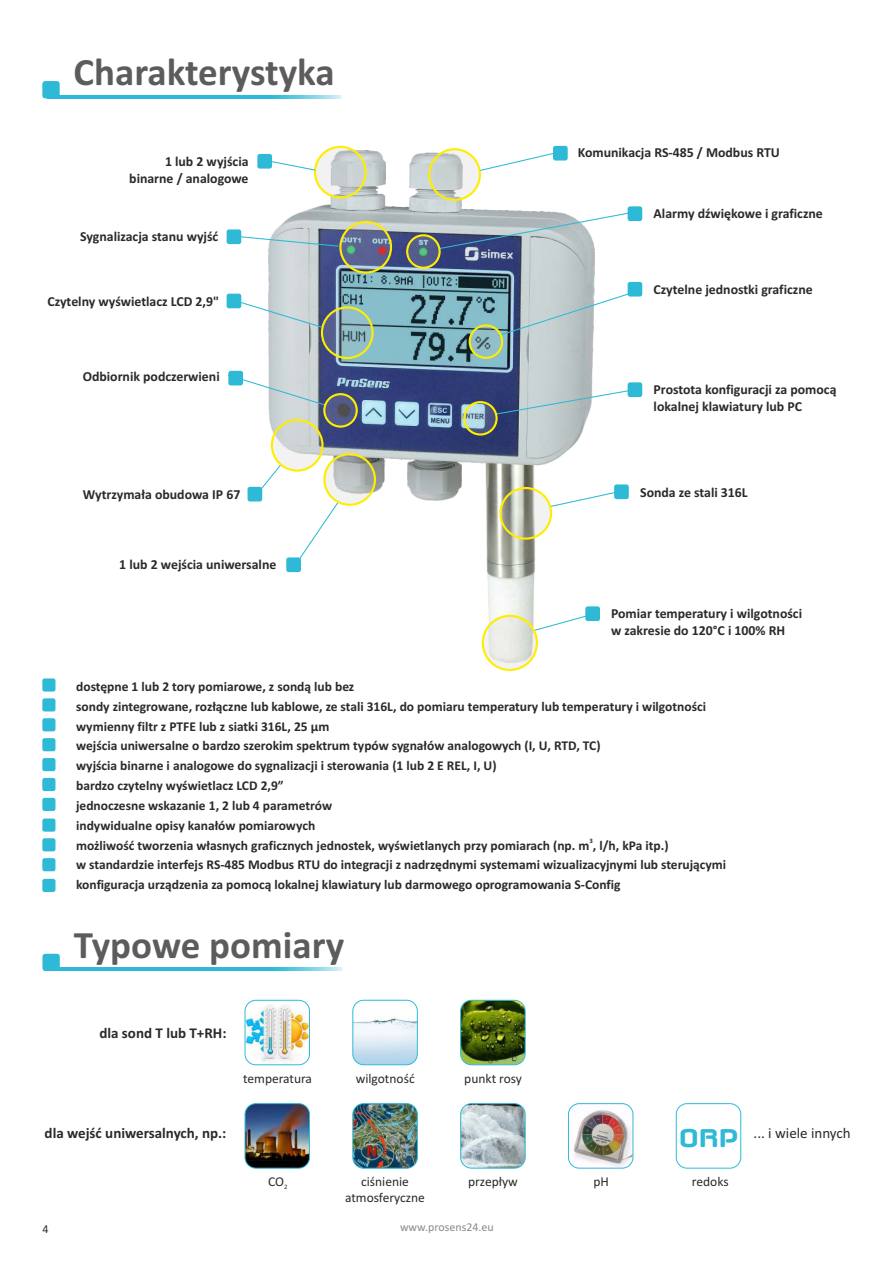
<style>
.page{position:relative;width:893px;height:1263px;background:#fff}
.page>*{position:absolute;margin:0;border:0;box-sizing:border-box;transform-origin:0 0}
.t1{font:700 39px "Calibri";color:#5c5c5c}
.t2{font:700 26.55px "Axaxax Rg";color:#2ebad6}
.t3{font:700 15px "Calibri";color:#2b2929}
.t4{font:15px "Calibri";color:#2b2929}
.t5{font:700 13.8px/16.8px "Calibri";color:#2b2929}
.t6{font:700 13.5px/19.8px "Calibri";color:#2b2929}
.t7{font:13.5px/16.5px "Calibri";color:#2b2929;text-align:center}
.t8{font:12px "Calibri";color:#8a8a8a}
.t9{font:12px "Calibri";color:#2b2929}
.t10{font:700 6.75px "Calibri";color:#2b2929}
</style>
<div class="page">
<hr style="left:48px;top:95px;width:294px;height:3px;background:#2ebad6">
<div style="left:42px;top:81px;width:18px;height:17px;background:#2ebad6;border-radius:3px"></div>
<svg style="left:59px;top:967px;width:283px;height:4px"></svg>
<div style="left:42px;top:954px;width:18px;height:17px;background:#2ebad6;border-radius:3px"></div>
<img style="left:245px;top:1004px;width:65px;height:61px">
<div style="left:245px;top:1000px;width:65px;height:65px;border:1px solid #2ebad6;border-radius:11px"></div>
<img style="left:353px;top:1000px;width:64px;height:65px;border-radius:11px">
<div style="left:352px;top:1000px;width:66px;height:65px;border:1px solid #2ebad6;border-radius:11px"></div>
<img style="left:461px;top:1000px;width:64px;height:65px;border-radius:11px">
<div style="left:460px;top:1000px;width:66px;height:65px;border:1px solid #2ebad6;border-radius:11px"></div>
<img style="left:353px;top:1104px;width:64px;height:64px;border-radius:11px">
<div style="left:352px;top:1103px;width:66px;height:65px;border:1px solid #2ebad6;border-radius:11px"></div>
<img style="left:461px;top:1104px;width:64px;height:64px;border-radius:11px">
<div style="left:460px;top:1103px;width:66px;height:65px;border:1px solid #2ebad6;border-radius:11px"></div>
<img style="left:245px;top:1104px;width:65px;height:64px;border-radius:11px">
<div style="left:245px;top:1103px;width:65px;height:65px;border:1px solid #2ebad6;border-radius:11px"></div>
<img style="left:568px;top:1104px;width:65px;height:64px;border-radius:11px">
<div style="left:568px;top:1103px;width:65px;height:65px;border:1px solid #2ebad6;border-radius:11px"></div>
<div style="left:676px;top:1103px;width:65px;height:65px;border:1px solid #2ebad6;border-radius:11px"></div>
<img style="left:269px;top:150px;width:325px;height:501px">
<svg style="left:238px;top:235px;width:102px;height:12px"></svg>
<div style="left:227px;top:229px;width:14px;height:15px;background:#2ebad6;border-radius:2px"></div>
<div style="left:628px;top:382px;width:14px;height:15px;background:#2ebad6;border-radius:2px"></div>
<svg style="left:483px;top:616px;width:54px;height:54px"></svg>
<img style="left:483px;top:616px;width:54px;height:46px">
<div style="left:482px;top:615px;width:56px;height:56px;border:2px solid #ffed00;border-radius:50%"></div>
<div style="left:228px;top:371px;width:15px;height:14px;background:#2ebad6;border-radius:2px"></div>
<svg style="left:438px;top:212px;width:191px;height:38px"></svg>
<div style="left:628px;top:206px;width:14px;height:15px;background:#2ebad6;border-radius:2px"></div>
<img style="left:340px;top:222px;width:51px;height:51px;border-radius:50%">
<div style="left:339px;top:221px;width:53px;height:53px;border:2px solid #ffed00;border-radius:50%"></div>
<div style="left:628px;top:282px;width:14px;height:15px;background:#2ebad6;border-radius:2px"></div>
<div style="left:614px;top:484px;width:15px;height:15px;background:#2ebad6;border-radius:2px"></div>
<div style="left:585px;top:606px;width:15px;height:15px;background:#2ebad6;border-radius:2px"></div>
<svg style="left:534px;top:614px;width:57px;height:17px"></svg>
<img style="left:315px;top:150px;width:51px;height:47px">
<div style="left:314px;top:146px;width:53px;height:52px;border:2px solid #ffed00;border-radius:50%"></div>
<div style="left:257px;top:154px;width:15px;height:15px;background:#2ebad6;border-radius:2px"></div>
<svg style="left:270px;top:160px;width:46px;height:11px"></svg>
<div style="left:248px;top:487px;width:14px;height:14px;background:#2ebad6;border-radius:2px"></div>
<img style="left:464px;top:402px;width:33px;height:32px;border-radius:50%">
<svg style="left:495px;top:389px;width:135px;height:26px"></svg>
<div style="left:463px;top:401px;width:35px;height:35px;border:2px solid #ffed00;border-radius:50%"></div>
<div style="left:227px;top:294px;width:14px;height:14px;background:#2ebad6;border-radius:2px"></div>
<img style="left:470px;top:325px;width:32px;height:33px;border-radius:50%">
<svg style="left:497px;top:289px;width:145px;height:48px"></svg>
<div style="left:469px;top:324px;width:34px;height:35px;border:2px solid #ffed00;border-radius:50%"></div>
<div style="left:286px;top:557px;width:15px;height:15px;background:#2ebad6;border-radius:2px"></div>
<img style="left:429px;top:150px;width:51px;height:50px;border-radius:50%">
<div style="left:428px;top:148px;width:53px;height:53px;border:2px solid #ffed00;border-radius:50%"></div>
<div style="left:553px;top:146px;width:15px;height:15px;background:#2ebad6;border-radius:2px"></div>
<svg style="left:479px;top:152px;width:78px;height:20px"></svg>
<img style="left:322px;top:307px;width:51px;height:51px;border-radius:50%">
<svg style="left:238px;top:300px;width:85px;height:28px"></svg>
<div style="left:321px;top:306px;width:53px;height:53px;border:2px solid #ffed00;border-radius:50%"></div>
<img style="left:324px;top:454px;width:51px;height:51px;border-radius:50%">
<svg style="left:298px;top:501px;width:41px;height:60px"></svg>
<div style="left:323px;top:453px;width:53px;height:53px;border:2px solid #ffed00;border-radius:50%"></div>
<img style="left:272px;top:420px;width:50px;height:51px;border-radius:50%">
<svg style="left:257px;top:463px;width:26px;height:31px"></svg>
<svg style="left:323px;top:453px;width:1px;height:18px"></svg>
<div style="left:271px;top:419px;width:53px;height:53px;border:2px solid #ffed00;border-radius:50%"></div>
<img style="left:500px;top:488px;width:51px;height:51px;border-radius:50%">
<svg style="left:548px;top:490px;width:74px;height:18px"></svg>
<div style="left:499px;top:487px;width:53px;height:53px;border:2px solid #ffed00;border-radius:50%"></div>
<img style="left:324px;top:394px;width:33px;height:33px;border-radius:50%">
<svg style="left:227px;top:374px;width:99px;height:32px"></svg>
<div style="left:323px;top:393px;width:35px;height:35px;border:2px solid #ffed00;border-radius:50%"></div>
<img style="left:407px;top:235px;width:33px;height:33px;border-radius:50%">
<div style="left:406px;top:234px;width:35px;height:35px;border:2px solid #ffed00;border-radius:50%"></div>
<div style="left:42px;top:678px;width:13px;height:14px;background:#2ebad6;border-radius:2px"></div>
<div style="left:42px;top:718px;width:13px;height:13px;background:#2ebad6;border-radius:2px"></div>
<div style="left:42px;top:738px;width:13px;height:13px;background:#2ebad6;border-radius:2px"></div>
<div style="left:42px;top:698px;width:13px;height:13px;background:#2ebad6;border-radius:2px"></div>
<div style="left:42px;top:758px;width:13px;height:13px;background:#2ebad6;border-radius:2px"></div>
<div style="left:42px;top:778px;width:13px;height:13px;background:#2ebad6;border-radius:2px"></div>
<div style="left:42px;top:798px;width:13px;height:13px;background:#2ebad6;border-radius:2px"></div>
<div style="left:42px;top:818px;width:13px;height:14px;background:#2ebad6;border-radius:2px"></div>
<div style="left:42px;top:838px;width:13px;height:13px;background:#2ebad6;border-radius:2px"></div>
<div style="left:42px;top:858px;width:13px;height:13px;background:#2ebad6;border-radius:2px"></div>
<div style="left:42px;top:879px;width:13px;height:13px;background:#2ebad6;border-radius:2px"></div>
<h1 class="t1" style="left:74px;top:56px;width:263px">Charakterystyka</h1>
<p class="t5" style="left:129px;top:154px;width:121px;text-align:right">1 lub 2 wyjścia binarne / analogowe</p>
<p class="t5" style="left:80px;top:230px;width:140px">Sygnalizacja stanu wyjść</p>
<p class="t5" style="left:47px;top:294px;width:173px">Czytelny wyświetlacz LCD 2,9"</p>
<p class="t5" style="left:83px;top:369px;width:139px">Odbiornik podczerwieni</p>
<p class="t5" style="left:83px;top:487px;width:159px">Wytrzymała obudowa IP 67</p>
<p class="t5" style="left:119px;top:557px;width:159px">1 lub 2 wejścia uniwersalne</p>
<p class="t5" style="left:578px;top:145px;width:204px">Komunikacja RS-485 / Modbus RTU</p>
<p class="t5" style="left:654px;top:207px;width:171px">Alarmy dźwiękowe i graficzne</p>
<p class="t5" style="left:654px;top:282px;width:161px">Czytelne jednostki graficzne</p>
<p class="t5" style="left:654px;top:382px;width:184px">Prostota konfiguracji za pomocą lokalnej klawiatury lub PC</p>
<p class="t5" style="left:640px;top:485px;width:109px">Sonda ze stali 316L</p>
<p class="t5" style="left:611px;top:606px;width:193px">Pomiar temperatury i wilgotności w zakresie do 120°C i 100% RH</p>
<p class="t6" style="left:76px;top:678px;width:631px">dostępne 1 lub 2 tory pomiarowe, z sondą lub bez<br>sondy zintegrowane, rozłączne lub kablowe, ze stali 316L, do pomiaru temperatury lub temperatury i wilgotności wymienny filtr z PTFE lub z siatki 316L, 25 µm<br>wejścia uniwersalne o bardzo szerokim spektrum typów sygnałów analogowych (I, U, RTD, TC)<br>wyjścia binarne i analogowe do sygnalizacji i sterowania (1 lub 2 E REL, I, U)<br>bardzo czytelny wyświetlacz LCD 2,9”<br>jednoczesne wskazanie 1, 2 lub 4 parametrów<br>indywidualne opisy kanałów pomiarowych</p>
<p class="t10" style="left:589px;top:838px;width:5px">3</p>
<p class="t6" style="left:76px;top:836px;width:652px">możliwość tworzenia własnych graficznych jednostek, wyświetlanych przy pomiarach (np. m , l/h, kPa itp.)<br>w standardzie interfejs RS-485 Modbus RTU do integracji z nadrzędnymi systemami wizualizacyjnymi lub sterującymi konfiguracja urządzenia za pomocą lokalnej klawiatury lub darmowego oprogramowania S-Config</p>
<h1 class="t1" style="left:74px;top:928px;width:272px">Typowe pomiary</h1>
<p class="t3" style="left:99px;top:1026px;width:129px">dla sond T lub T+RH:</p>
<p class="t7" style="left:243px;top:1071px;width:70px">temperatura</p>
<p class="t7" style="left:356px;top:1071px;width:60px">wilgotność</p>
<p class="t7" style="left:464px;top:1071px;width:59px">punkt rosy</p>
<p class="t3" style="left:45px;top:1127px;width:183px">dla wejść uniwersalnych, np.:</p>
<p class="t4" style="left:753px;top:1127px;width:99px">... i wiele innych</p>
<p class="t7" style="left:268px;top:1174px;width:21px">CO<sub>2</sub></p>
<p class="t7" style="left:468px;top:1174px;width:51px">przepływ</p>
<p class="t7" style="left:593px;top:1174px;width:17px">pH</p>
<p class="t7" style="left:692px;top:1174px;width:38px">redoks</p>
<h2 class="t2" style="left:679px;top:1124px;width:61px">ORP</h2>
<p class="t7" style="left:345px;top:1174px;width:81px">ciśnienie atmosferyczne</p>
<p class="t9" style="left:43px;top:1223px;width:8px">4</p>
<p class="t8" style="left:400px;top:1221px;width:95px">www.prosens24.eu</p>
</div>
